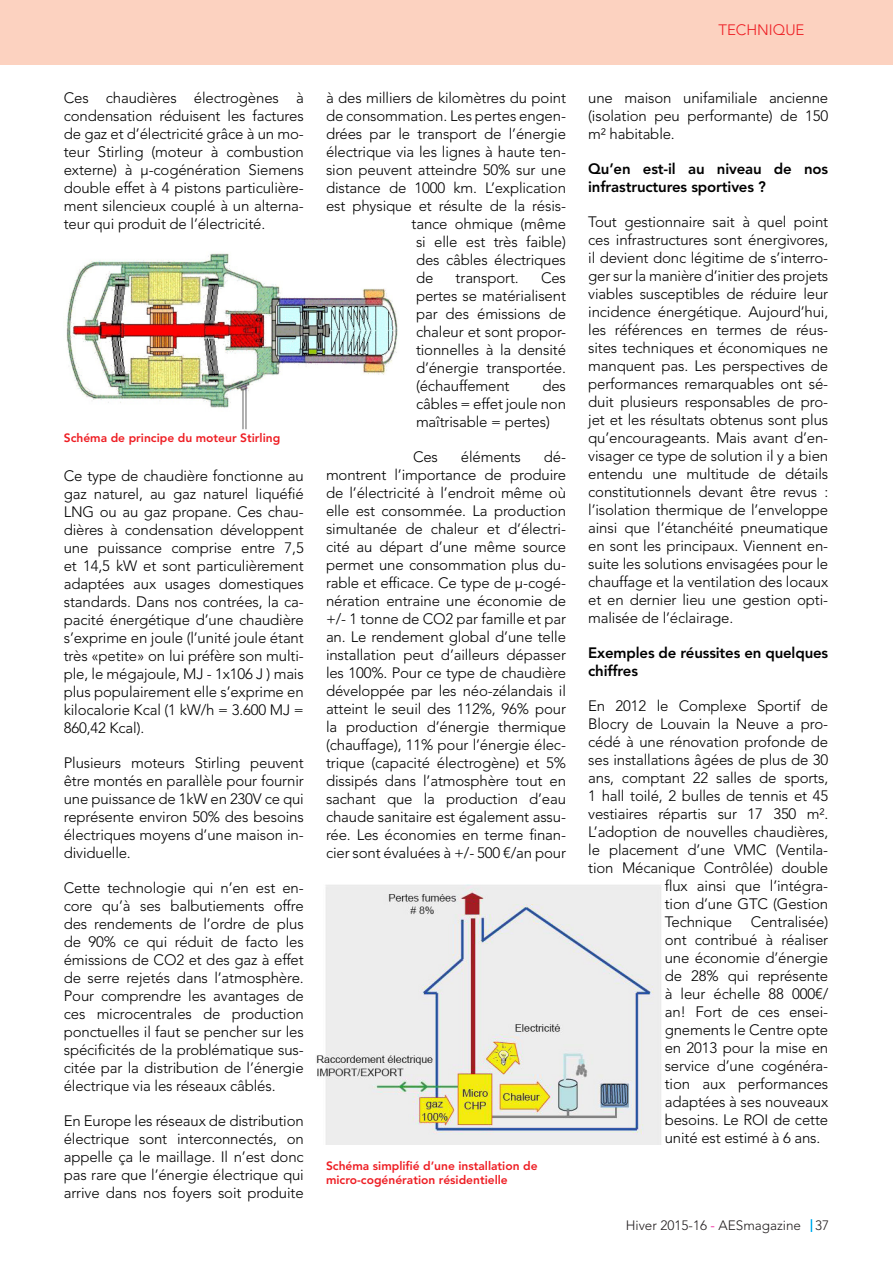
<style>
.page{position:relative;width:893px;height:1263px;background:#fff}
.page>*{position:absolute;margin:0;border:0;box-sizing:border-box;transform-origin:0 0}
.Texte{font:300 15px/18px "Avenir LT Std";letter-spacing:-.01em;color:#000;text-align:justify}
.Texte-2{font:800 15px/18px "Avenir LT Std";letter-spacing:-.01em;color:#000}
.Texte-3{font:300 15px "Avenir LT Std";color:#ee1d23}
.t1{font:300 13.5px "Avenir LT Std";color:#231f20}
.Signature{font:800 12px/14.4px "Avenir LT Std";color:#ee1d23}
.s1{color:#ed028c}
</style>
<div class="page">
<img style="left:66px;top:253px;width:332px;height:177px">
<svg style="left:811px;top:1219px;width:1px;height:13px"></svg>
<div style="left:0;top:0;width:893px;height:64px;background:#fcd2c0"></div>
<img style="left:316px;top:884px;width:345px;height:261px">
<p class="Texte-3" style="left:718px;top:21px;width:88px">TECHNIQUE</p>
<p class="Texte" style="left:64px;top:89px;width:242px">Ces chaudières électrogènes à condensation réduisent les factures de gaz et d’électricité grâce à un mo&shy;teur Stirling (moteur à combustion externe) à µ-cogénération Siemens double effet à 4 pistons particulière&shy;ment silencieux couplé à un alterna&shy;teur qui produit de l’électricité.</p>
<p class="Signature" style="left:64px;top:430px;width:218px">Schéma de principe du moteur Stirling</p>
<p class="Texte" style="left:64px;top:467px;width:242px">Ce type de chaudière fonctionne au gaz naturel, au gaz naturel liquéfié LNG ou au gaz propane. Ces chau&shy;dières à condensation développent une puissance comprise entre 7,5 et 14,5 kW et sont particulièrement adaptées aux usages domestiques standards. Dans nos contrées, la ca&shy;pacité énergétique d’une chaudière s’exprime en joule (l’unité joule étant très «petite» on lui préfère son multi&shy;ple, le mégajoule, MJ - 1x106 J ) mais plus populairement elle s’exprime en kilocalorie Kcal (1 kW/h = 3.600 MJ = 860,42 Kcal).</p>
<p class="Texte" style="left:64px;top:754px;width:242px">Plusieurs moteurs Stirling peuvent être montés en parallèle pour fournir une puissance de 1kW en 230V ce qui représente environ 50% des besoins électriques moyens d’une maison in&shy;dividuelle.</p>
<p class="Texte" style="left:64px;top:879px;width:242px">Cette technologie qui n’en est en&shy;core qu’à ses balbutiements offre des rendements de l’ordre de plus de 90% ce qui réduit de facto les émissions de CO2 et des gaz à effet de serre rejetés dans l’atmosphère.<br>Pour comprendre les avantages de ces microcentrales de production ponctuelles il faut se pencher sur les spécificités de la problématique sus&shy;citée par la distribution de l’énergie électrique via les réseaux câblés.</p>
<p class="Texte" style="left:64px;top:1112px;width:242px">En Europe les réseaux de distribution électrique sont interconnectés, on appelle ça le maillage. Il n’est donc pas rare que l’énergie électrique qui arrive dans nos foyers soit produite</p>
<p class="Texte" style="left:326px;top:89px;width:241px">à des milliers de kilomètres du point</p>
<p class="Texte" style="left:326px;top:107px;width:242px">de consommation. Les pertes engen-</p>
<p class="Texte" style="left:326px;top:125px;width:241px">drées par le transport de l’énergie</p>
<p class="Texte" style="left:326px;top:143px;width:242px">électrique via les lignes à haute ten-</p>
<p class="Texte" style="left:326px;top:161px;width:241px">sion peuvent atteindre 50% sur une</p>
<p class="Texte" style="left:326px;top:179px;width:241px">distance de 1000 km. L’explication</p>
<p class="Texte" style="left:326px;top:197px;width:242px">est physique et résulte de la résis-</p>
<p class="Texte" style="left:411px;top:215px;width:156px">tance ohmique (même</p>
<p class="Texte" style="left:416px;top:233px;width:151px">si elle est très faible)</p>
<p class="Texte" style="left:416px;top:251px;width:151px">des câbles électriques</p>
<p class="Texte" style="left:416px;top:269px;width:19px">de</p>
<p class="Texte" style="left:456px;top:269px;width:65px">transport.</p>
<p class="Texte" style="left:416px;top:269px;width:152px;text-indent:125px">Ces pertes se matérialisent par des émissions de chaleur et sont propor&shy;tionnelles à la densité d’énergie transportée. (échauffement</p>
<p class="Texte" style="left:416px;top:377px;width:151px;text-indent:126px">des câbles = effet joule non maîtrisable = pertes)</p>
<p class="Texte" style="left:413px;top:448px;width:26px">Ces</p>
<p class="Texte" style="left:461px;top:448px;width:62px">éléments</p>
<p class="Texte" style="left:326px;top:448px;width:242px;text-indent:218px">dé&shy;montrent l’importance de produire de l’électricité à l’endroit même où elle est consommée. La production simultanée de chaleur et d’électri&shy;cité au départ d’une même source permet une consommation plus du&shy;rable et efficace. Ce type de µ-cogé&shy;nération entraine une économie de +/- 1 tonne de CO2 par famille et par an. Le rendement global d’une telle installation peut d’ailleurs dépasser les 100%. Pour ce type de chaudière développée par les néo-zélandais il atteint le seuil des 112%, 96% pour la production d’énergie thermique (chauffage), 11% pour l’énergie élec&shy;trique (capacité électrogène) et 5% dissipés dans l’atmosphère tout en sachant que la production d’eau chaude sanitaire est également assu&shy;rée. Les économies en terme finan&shy;cier sont évaluées à +/- 500 €/an pour</p>
<p class="Signature" style="left:326px;top:1159px;width:213px">Schéma simplifié d’une installation de micro-cogénération résidentielle</p>
<p class="Texte" style="left:588px;top:89px;width:242px">une maison unifamiliale ancienne (isolation peu performante) de 150 m² habitable.</p>
<p class="Texte-2" style="left:588px;top:160px;width:242px">Qu’en est-il au niveau de nos infrastructures sportives ?</p>
<p class="Texte" style="left:588px;top:213px;width:242px">Tout gestionnaire sait à quel point ces infrastructures sont énergivores, il devient donc légitime de s’interro&shy;ger sur la manière d’initier des projets viables susceptibles de réduire leur incidence énergétique. Aujourd’hui, les références en termes de réus&shy;sites techniques et économiques ne manquent pas. Les perspectives de performances remarquables ont sé&shy;duit plusieurs responsables de pro&shy;jet et les résultats obtenus sont plus qu’encourageants. Mais avant d’en&shy;visager ce type de solution il y a bien entendu une multitude de détails constitutionnels devant être revus : l’isolation thermique de l’enveloppe ainsi que l’étanchéité pneumatique en sont les principaux. Viennent en&shy;suite les solutions envisagées pour le chauffage et la ventilation des locaux et en dernier lieu une gestion opti&shy;malisée de l’éclairage.</p>
<p class="Texte-2" style="left:588px;top:644px;width:242px">Exemples de réussites en quelques chiffres</p>
<p class="Texte" style="left:588px;top:697px;width:241px">En 2012 le Complexe Sportif de</p>
<p class="Texte" style="left:588px;top:715px;width:241px">Blocry de Louvain la Neuve a pro-</p>
<p class="Texte" style="left:588px;top:733px;width:242px">cédé à une rénovation profonde de</p>
<p class="Texte" style="left:588px;top:751px;width:241px">ses installations âgées de plus de 30</p>
<p class="Texte" style="left:588px;top:769px;width:242px">ans, comptant 22 salles de sports,</p>
<p class="Texte" style="left:588px;top:787px;width:241px">1 hall toilé, 2 bulles de tennis et 45</p>
<p class="Texte" style="left:588px;top:805px;width:242px">vestiaires répartis sur 17 350 m².</p>
<p class="Texte" style="left:588px;top:823px;width:241px">L’adoption de nouvelles chaudières,</p>
<p class="Texte" style="left:588px;top:841px;width:241px">le placement d’une VMC (Ventila-</p>
<p class="Texte" style="left:588px;top:859px;width:241px">tion Mécanique Contrôlée) double</p>
<p class="Texte" style="left:665px;top:877px;width:165px">flux ainsi que l’intégra-</p>
<p class="Texte" style="left:665px;top:895px;width:165px">tion d’une GTC (Gestion</p>
<p class="Texte" style="left:665px;top:913px;width:165px">Technique Centralisée)</p>
<p class="Texte" style="left:665px;top:931px;width:165px">ont contribué à réaliser</p>
<p class="Texte" style="left:665px;top:949px;width:165px">une économie d’énergie</p>
<p class="Texte" style="left:665px;top:967px;width:165px">de 28% qui représente</p>
<p class="Texte" style="left:665px;top:985px;width:165px">à leur échelle 88 000€/</p>
<p class="Texte" style="left:665px;top:1003px;width:165px">an! Fort de ces ensei-</p>
<p class="Texte" style="left:665px;top:1021px;width:165px">gnements le Centre opte</p>
<p class="Texte" style="left:665px;top:1039px;width:165px">en 2013 pour la mise en</p>
<p class="Texte" style="left:665px;top:1057px;width:165px">service d’une cogénéra-</p>
<p class="Texte" style="left:665px;top:1075px;width:165px">tion aux performances</p>
<p class="Texte" style="left:665px;top:1093px;width:165px">adaptées à ses nouveaux</p>
<p class="Texte" style="left:665px;top:1111px;width:165px">besoins. Le ROI de cette</p>
<p class="Texte" style="left:665px;top:1129px;width:157px">unité est estimé à 6 ans.</p>
<p class="t1" style="left:626px;top:1217px;width:205px">Hiver 2015-16 <span class="s1">-</span> AESmagazine 37</p>
</div>
